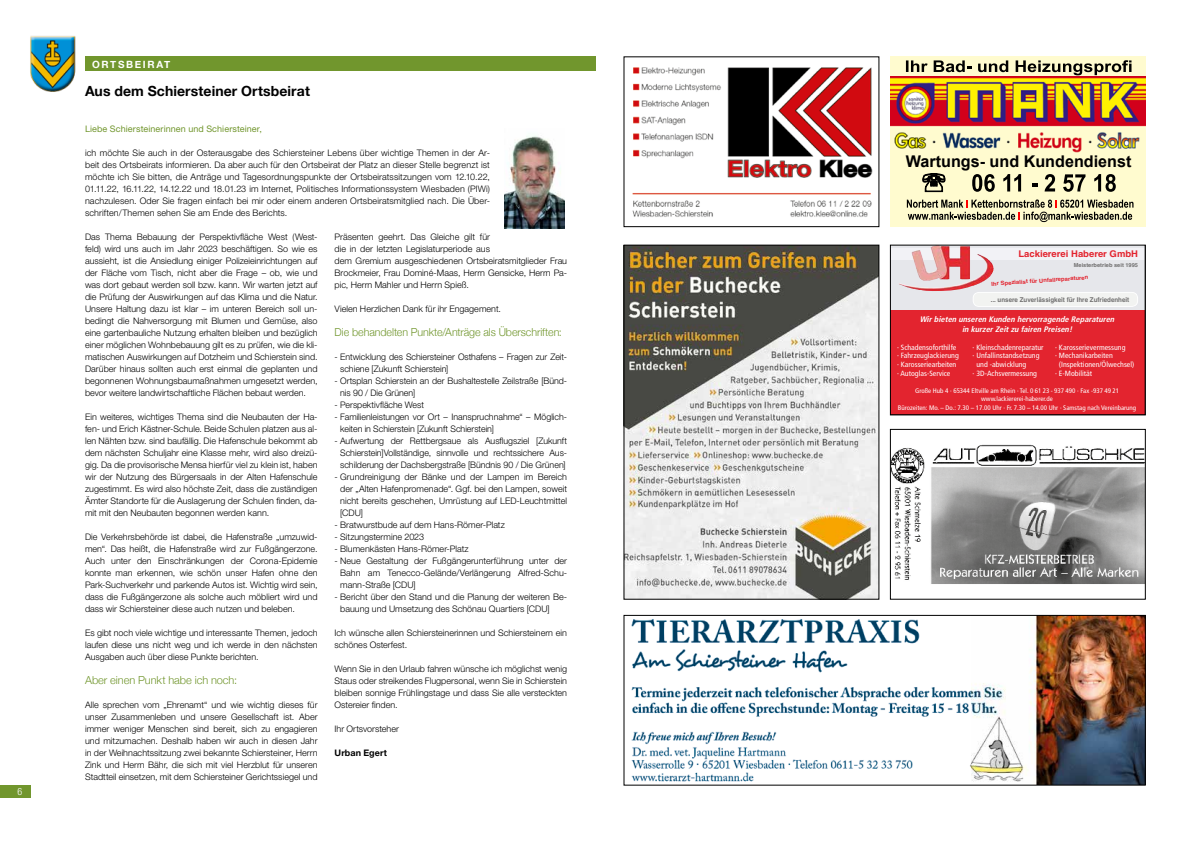
<style>
.page{position:relative;width:1191px;height:842px;background:#fff}
.page>*{position:absolute;margin:0;border:0;box-sizing:border-box;transform-origin:0 0}
.t1{font:700 16.1px "Arial";color:#000}
.t2{font:700 14px "Helvetica Neue";letter-spacing:.005em;color:#000}
.t3{font:300 11px "Helvetica Neue";letter-spacing:-.005em;color:#71962d}
.t4{font:700 10px "Helvetica Neue";letter-spacing:.16em;color:#fff}
.t5{font:300 condensed 10px "Helvetica Neue LT Std";color:#fff}
.t6{font:700 9.2px "Helvetica";color:#e3242f}
.t7{font:300 9px/12px "Helvetica Neue LT Std";color:#000;text-align:justify}
.t8{font:9px "Helvetica Neue LT Std";letter-spacing:.01em;color:#71962d}
.t9{font:700 9px "Helvetica Neue LT Std";letter-spacing:.01em;color:#000}
.t10{font:italic 700 condensed 8px/9.6px "Frutiger LT Com";color:#fff;text-align:center;scale:1.05 1}
.t11{font:condensed 7.5px/8.8px "Frutiger LT Com";color:#fff;scale:1.05 1}
.t12{font:7.5px "Frutiger LT Std Cn OV CMIUES";color:#fff;scale:1.05 1}
.t13{font:condensed 6.6px/7.7px "Frutiger LT Com";color:#fff;text-align:center;scale:1.05 1}
.t14{font:700 6.6px "Helvetica";color:#706f6f;scale:.94 1}
.t15{font:700 5.6px "Helvetica";color:#e3242f;scale:1.05 1}
.t16{font:700 5.5px "Helvetica";color:#706f6f;scale:1.04 1}
.s1{font-family:"Frutiger LT Com";font-stretch:condensed}
</style>
<div class="page">
<div style="left:0;top:785px;width:30px;height:13px;background:#71962d"></div>
<img style="left:30px;top:36px;width:46px;height:56px">
<div style="left:85px;top:56px;width:510px;height:15px;background:#71962d"></div>
<div style="left:890px;top:57px;width:255px;height:170px;background:#fffbcf"></div>
<img style="left:890px;top:77px;width:255px;height:76px">
<svg style="left:906px;top:60px;width:65px;height:12px"></svg>
<svg style="left:978px;top:60px;width:153px;height:15px"></svg>
<svg style="left:907px;top:199px;width:226px;height:23px"></svg>
<svg style="left:1032px;top:184px;width:5px;height:3px"></svg>
<svg style="left:1044px;top:174px;width:71px;height:18px"></svg>
<img style="left:632px;top:67px;width:241px;height:150px">
<div style="left:624px;top:57px;width:255px;height:170px;border:1px solid #000"></div>
<svg style="left:892px;top:247px;width:251px;height:166px;background:#e56a72"></svg>
<div style="left:890px;top:245px;width:255px;height:170px;border:1px solid #000"></div>
<img style="left:892px;top:444px;width:251px;height:140px">
<div style="left:890px;top:429px;width:255px;height:170px;border:1px solid #000"></div>
<img style="left:626px;top:247px;width:251px;height:350px">
<div style="left:624px;top:245px;width:255px;height:354px;border:1px solid #000"></div>
<img style="left:631px;top:617px;width:512px;height:166px">
<div style="left:624px;top:615px;width:521px;height:170px;border:1px solid #000"></div>
<img style="left:504px;top:136px;width:60px;height:92px">
<svg style="left:972px;top:174px;width:49px;height:18px"></svg>
<p class="t5" style="left:17px;top:786px;width:6px">6</p>
<p class="t4" style="left:92px;top:56px;width:80px">ORTSBEIRAT</p>
<h2 class="t2" style="left:85px;top:80px;width:226px">Aus dem Schiersteiner Ortsbeirat</h2>
<p class="t8" style="left:85px;top:123px;width:178px">Liebe Schiersteinerinnen und Schiersteiner,</p>
<p class="t7" style="left:85px;top:147px;width:406px">ich möchte Sie auch in der Osterausgabe des Schiersteiner Lebens über wichtige Themen in der Ar&shy;beit des Ortsbeirats informieren. Da aber auch für den Ortsbeirat der Platz an dieser Stelle begrenzt ist möchte ich Sie bitten, die Anträge und Tagesordnungspunkte der Ortsbeiratssitzungen vom 12.10.22, 01.11.22, 16.11.22, 14.12.22 und 18.01.23 im Internet, Politisches Informationssystem Wiesbaden (PIWi) nachzulesen. Oder Sie fragen einfach bei mir oder einem anderen Ortsbeiratsmitglied nach. Die Über&shy;schriften/Themen sehen Sie am Ende des Berichts.</p>
<h1 class="t1" style="left:905px;top:150px;width:227px">Wartungs- und Kundendienst</h1>
<p class="t7" style="left:85px;top:231px;width:234px">Das Thema Bebauung der Perspektivfläche West (West&shy;feld) wird uns auch im Jahr 2023 beschäftigen. So wie es aussieht, ist die Ansiedlung einiger Polizeieinrichtungen auf der Fläche vom Tisch, nicht aber die Frage – ob, wie und was dort gebaut werden soll bzw. kann. Wir warten jetzt auf die Prüfung der Auswirkungen auf das Klima und die Natur.<br>Unsere Haltung dazu ist klar – im unteren Bereich soll un&shy;bedingt die Nahversorgung mit Blumen und Gemüse, also eine gartenbauliche Nutzung erhalten bleiben und bezüglich einer möglichen Wohnbebauung gilt es zu prüfen, wie die kli&shy;matischen Auswirkungen auf Dotzheim und Schierstein sind.<br>Darüber hinaus sollten auch erst einmal die geplanten und begonnenen Wohnungsbaumaßnahmen umgesetzt werden, bevor weitere landwirtschaftliche Flächen bebaut werden.</p>
<p class="t7" style="left:85px;top:411px;width:234px">Ein weiteres, wichtiges Thema sind die Neubauten der Ha&shy;fen- und Erich Kästner-Schule. Beide Schulen platzen aus al&shy;len Nähten bzw. sind baufällig. Die Hafenschule bekommt ab dem nächsten Schuljahr eine Klasse mehr, wird also dreizü&shy;gig. Da die provisorische Mensa hierfür viel zu klein ist, haben wir der Nutzung des Bürgersaals in der Alten Hafenschule zugestimmt. Es wird also höchste Zeit, dass die zuständigen Ämter Standorte für die Auslagerung der Schulen finden, da&shy;mit mit den Neubauten begonnen werden kann.</p>
<p class="t7" style="left:85px;top:531px;width:234px">Die Verkehrsbehörde ist dabei, die Hafenstraße „umzuwid&shy;men“. Das heißt, die Hafenstraße wird zur Fußgängerzone.<br>Auch unter den Einschränkungen der Corona-Epidemie konnte man erkennen, wie schön unser Hafen ohne den Park-Suchverkehr und parkende Autos ist. Wichtig wird sein, dass die Fußgängerzone als solche auch möbliert wird und dass wir Schiersteiner diese auch nutzen und beleben.</p>
<p class="t7" style="left:85px;top:627px;width:234px">Es gibt noch viele wichtige und interessante Themen, jedoch laufen diese uns nicht weg und ich werde in den nächsten Ausgaben auch über diese Punkte berichten.</p>
<p class="t3" style="left:85px;top:671px;width:154px">Aber einen Punkt habe ich noch:</p>
<p class="t7" style="left:85px;top:699px;width:234px">Alle sprechen vom „Ehrenamt“ und wie wichtig dieses für unser Zusammenleben und unsere Gesellschaft ist. Aber immer weniger Menschen sind bereit, sich zu engagieren und mitzumachen. Deshalb haben wir auch in diesen Jahr in der Weihnachtssitzung zwei bekannte Schiersteiner, Herrn Zink und Herrn Bähr, die sich mit viel Herzblut für unseren Stadtteil einsetzen, mit dem Schiersteiner Gerichtssiegel und</p>
<p class="t7" style="left:334px;top:231px;width:234px;text-align:left">Präsenten geehrt. Das Gleiche gilt für<br>die in der letzten Legislaturperiode aus<br>dem Gremium ausgeschiedenen Ortsbeiratsmitglieder Frau Brockmeier, Frau Dominé-Maas, Herrn Gensicke, Herrn Pa&shy;pic, Herrn Mahler und Herrn Spieß.</p>
<p class="t7" style="left:334px;top:303px;width:168px">Vielen Herzlichen Dank für ihr Engagement.</p>
<p class="t3" style="left:334px;top:323px;width:229px">Die behandelten Punkte/Anträge als Überschriften:</p>
<p class="t7" style="left:340px;top:351px;width:228px;text-indent:-6px">- Entwicklung des Schiersteiner Osthafens – Fragen zur Zeit&shy;schiene [Zukunft Schierstein]</p>
<p class="t7" style="left:340px;top:375px;width:228px;text-indent:-6px">- Ortsplan Schierstein an der Bushaltestelle Zeilstraße [Bünd&shy;nis 90 / Die Grünen]</p>
<p class="t7" style="left:334px;top:399px;width:91px">- Perspektivfläche West</p>
<p class="t7" style="left:340px;top:411px;width:228px;text-indent:-6px">- Familienleistungen vor Ort – Inanspruchnahme“ – Möglich&shy;keiten in Schierstein [Zukunft Schierstein]</p>
<p class="t7" style="left:340px;top:435px;width:228px;text-indent:-6px">- Aufwertung der Rettbergsaue als Ausflugsziel [Zukunft Schierstein]Vollständige, sinnvolle und rechtssichere Aus&shy;schilderung der Dachsbergstraße [Bündnis 90 / Die Grünen]</p>
<p class="t7" style="left:340px;top:471px;width:228px;text-indent:-6px">- Grundreinigung der Bänke und der Lampen im Bereich der „Alten Hafenpromenade“. Ggf. bei den Lampen, soweit nicht bereits geschehen, Umrüstung auf LED-Leuchtmittel [CDU]</p>
<p class="t7" style="left:334px;top:519px;width:172px">- Bratwurstbude auf dem Hans-Römer-Platz</p>
<p class="t7" style="left:334px;top:531px;width:91px">- Sitzungstermine 2023</p>
<p class="t7" style="left:334px;top:543px;width:136px">- Blumenkästen Hans-Römer-Platz</p>
<p class="t7" style="left:340px;top:555px;width:228px;text-indent:-6px">- Neue Gestaltung der Fußgängerunterführung unter der Bahn am Tenecco-Gelände/Verlängerung Alfred-Schu&shy;mann-Straße [CDU]</p>
<p class="t7" style="left:340px;top:591px;width:228px;text-indent:-6px">- Bericht über den Stand und die Planung der weiteren Be&shy;bauung und Umsetzung des Schönau Quartiers [CDU]</p>
<p class="t7" style="left:334px;top:627px;width:234px">Ich wünsche allen Schiersteinerinnen und Schiersteinern ein schönes Osterfest.</p>
<p class="t7" style="left:334px;top:663px;width:234px">Wenn Sie in den Urlaub fahren wünsche ich möglichst wenig Staus oder streikendes Flugpersonal, wenn Sie in Schierstein bleiben sonnige Frühlingstage und dass Sie alle versteckten Ostereier finden.</p>
<p class="t7" style="left:334px;top:723px;width:66px">Ihr Ortsvorsteher</p>
<p class="t9" style="left:334px;top:747px;width:54px">Urban Egert</p>
<p class="t6" style="left:1018px;top:248px;width:121px">Lackiererei Haberer GmbH</p>
<p class="t16" style="left:1073px;top:262px;width:63px">Meisterbetrieb seit 1995</p>
<p class="t15" style="left:991px;top:280px;width:94px;rotate:-4deg">Ihr Spezialist für Unfallreparaturen</p>
<p class="t14" style="left:990px;top:296px;width:149px">... unsere Zuverlässigkeit für Ihre Zufriedenheit</p>
<p class="t10" style="left:919px;top:315px;width:189px">Wir bieten unseren Kunden hervorragende Reparaturen in kurzer Zeit zu fairen Preisen!</p>
<p class="t11" style="left:897px;top:343px;width:60px">· Schadensoforthilfe · Fahrzeuglackierung · Karosseriearbeiten · Autoglas-Service</p>
<p class="t11" style="left:972px;top:343px;width:69px">· Kleinschadenreparatur</p>
<p class="t11" style="left:972px;top:351px;width:65px">· Unfallinstandsetzung</p>
<p class="t11" style="left:976px;top:360px;width:49px">und -abwicklung</p>
<p class="t11" style="left:972px;top:369px;width:63px">· 3D-Achsvermessung</p>
<p class="t11" style="left:1055px;top:343px;width:68px">· Karosserievermessung</p>
<p class="t11" style="left:1055px;top:351px;width:56px">· Mechanikarbeiten</p>
<p class="t11" style="left:1059px;top:360px;width:73px">(Inspektionen/Ölwechsel)</p>
<p class="t12" style="left:1055px;top:369px;width:37px"><span class="s1">·</span> E-Mobilität</p>
<p class="t13" style="left:915px;top:387px;width:196px">Große Hub 4 · 65344 Eltville am Rhein · Tel. 0 61 23 - 937 490 · Fax -937 49 21 www.lackiererei-haberer.de</p>
<p class="t13" style="left:898px;top:404px;width:228px">Bürozeiten: Mo. – Do.: 7.30 – 17.00 Uhr · Fr. 7.30 – 14.00 Uhr · Samstag nach Vereinbarung</p>
</div>
